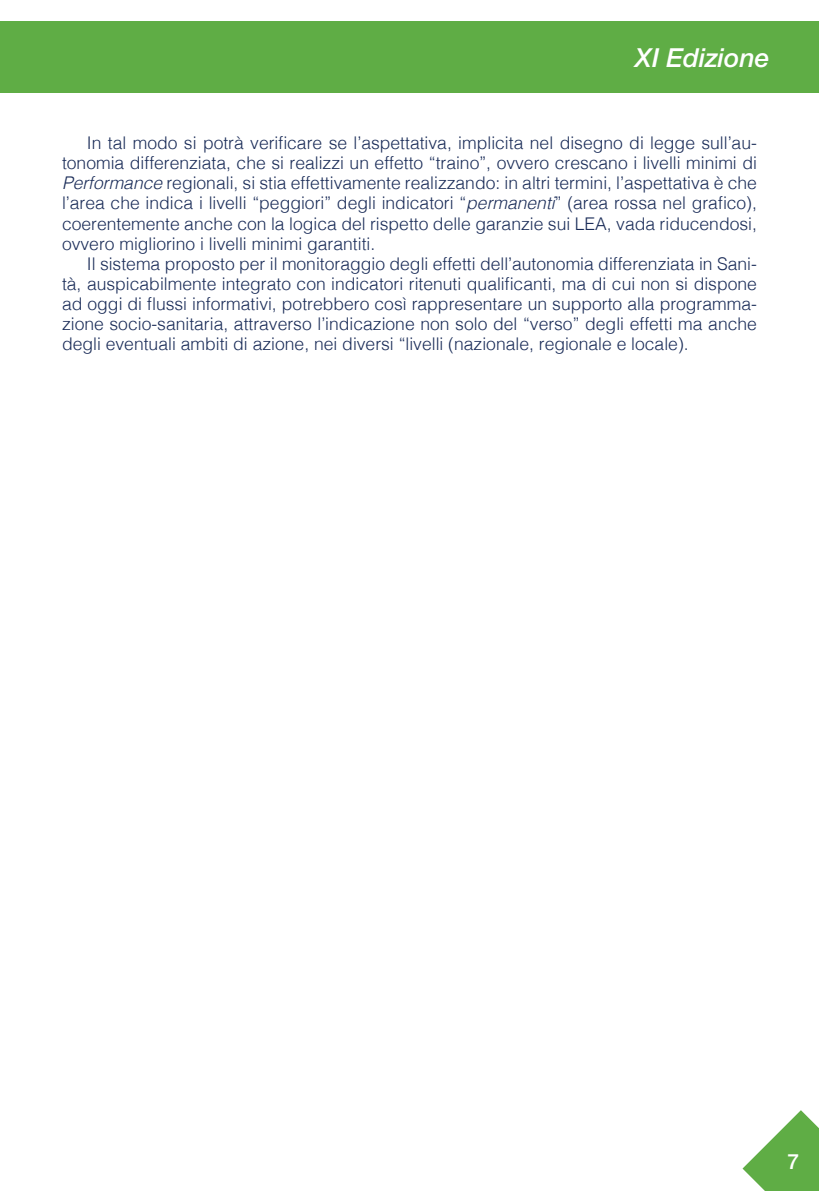
<style>
.page{position:relative;width:819px;height:1191px;background:#fff}
.page>*{position:absolute;margin:0;border:0;box-sizing:border-box;transform-origin:0 0}
.t1{font:italic 500 26.25px "Helvetica Neue";color:#fff}
.t2{font:500 21px "Helvetica Neue";color:#fff}
.t3{font:300 17.5px/20.1px "Helvetica";color:#1a2c58;text-align:justify}
.s1{font-style:italic}
</style>
<div class="page">
<div style="left:0;top:21px;width:819px;height:72px;background:#5fad45"></div>
<svg style="left:742px;top:1110px;width:77px;height:81px"></svg>
<h1 class="t1" style="left:635px;top:42px;width:136px">XI Edizione</h1>
<p class="t3" style="left:62px;top:131px;width:696px;text-indent:25px">In tal modo si potrà verificare se l’aspettativa, implicita nel disegno di legge sull’au&shy;tonomia differenziata, che si realizzi un effetto “traino”, ovvero crescano i livelli minimi di <span class="s1">Performance</span> regionali, si stia effettivamente realizzando: in altri termini, l’aspettativa è che l’area che indica i livelli “peggiori” degli indicatori “<span class="s1">permanenti</span>” (area rossa nel grafico), coerentemente anche con la logica del rispetto delle garanzie sui LEA, vada riducendosi, ovvero migliorino i livelli minimi garantiti.</p>
<p class="t3" style="left:62px;top:252px;width:696px;text-indent:25px">Il sistema proposto per il monitoraggio degli effetti dell’autonomia differenziata in Sani&shy;tà, auspicabilmente integrato con indicatori ritenuti qualificanti, ma di cui non si dispone ad oggi di flussi informativi, potrebbero così rappresentare un supporto alla programma&shy;zione socio-sanitaria, attraverso l’indicazione non solo del “verso” degli effetti ma anche degli eventuali ambiti di azione, nei diversi “livelli (nazionale, regionale e locale).</p>
<p class="t2" style="left:787px;top:1148px;width:13px">7</p>
</div>
